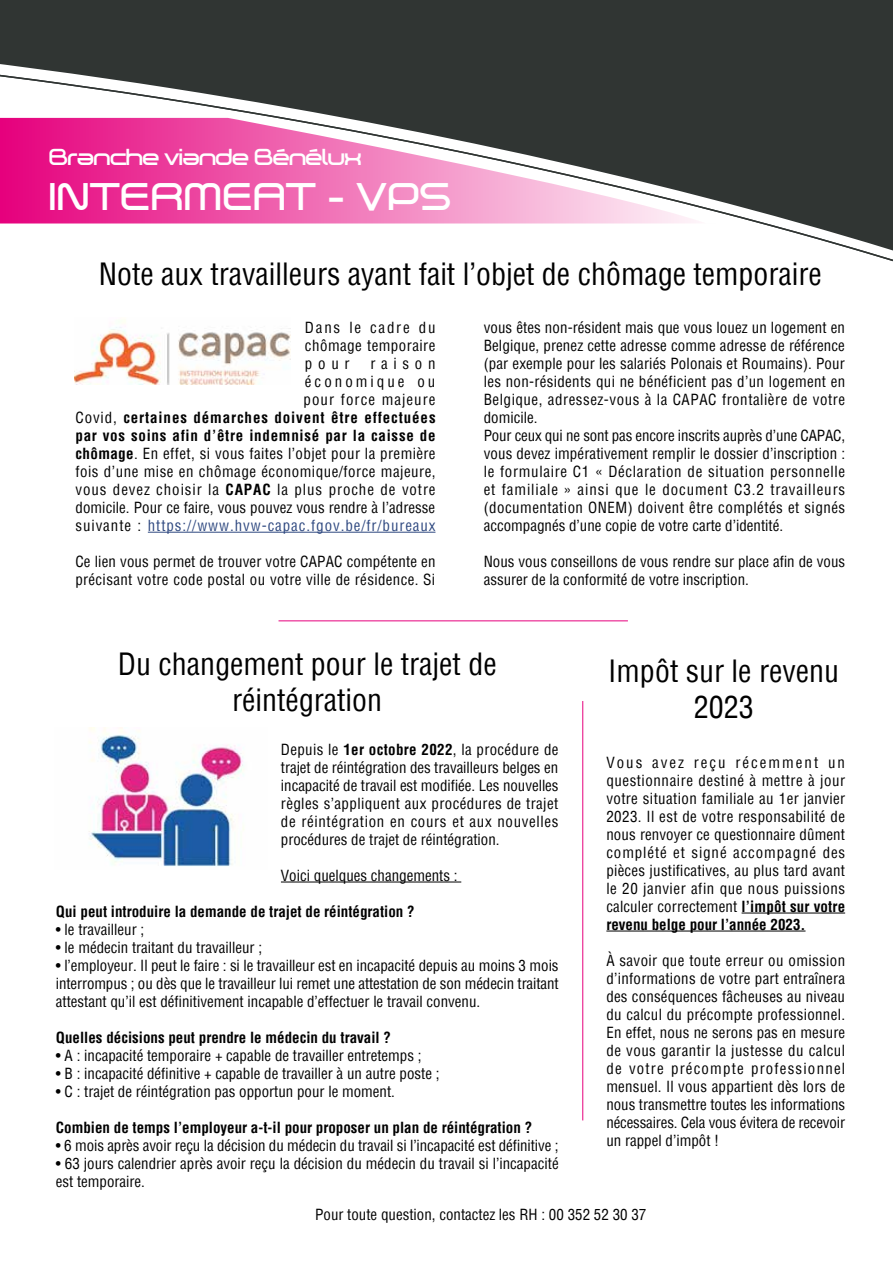
<style>
.page{position:relative;width:893px;height:1263px;background:#fff}
.page>*{position:absolute;margin:0;border:0;box-sizing:border-box;transform-origin:0 0}
.t1{font:37.5px "Dekers Bold";color:#fff}
.t2{font:condensed 30px/36px "Helvetica";color:#000;text-align:center}
.t3{font:22.5px "Dekers Bold";letter-spacing:-.05em;color:#fff}
.t4{font:condensed 15px/18px "Helvetica";letter-spacing:.005em;color:#000;text-align:justify}
.t5{font:condensed 15px/18px "Helvetica";letter-spacing:.035em;color:#000;text-align:right}
.t6{font:700 condensed 15px "Helvetica";color:#000}
.t7{font:condensed 15px/18px "Helvetica";letter-spacing:.025em;color:#000}
.s1{font-weight:700}
.s2{color:#2e4880}
</style>
<div class="page">
<svg style="left:0;top:0;width:893px;height:262px;fill:#303533"></svg>
<hr style="left:279px;top:620px;width:349px;height:1px;background:#e6007d">
<hr style="left:148px;top:532px;width:287px;height:1px;background:#2e4880">
<hr style="left:281px;top:882px;width:180px;height:1px;background:#000">
<hr style="left:742px;top:913px;width:103px;height:1px;background:#000">
<hr style="left:606px;top:931px;width:199px;height:1px;background:#000">
<hr style="left:582px;top:701px;width:1px;height:419px;background:#e6007d">
<img style="left:75px;top:320px;width:215px;height:64px">
<img style="left:89px;top:727px;width:155px;height:140px">
<h3 class="t3" style="left:49px;top:144px;width:315px">Branche viande Bénélux</h3>
<h1 class="t1" style="left:49px;top:175px;width:404px">INTERMEAT - VPS</h1>
<h2 class="t2" style="left:99px;top:256px;width:725px">Note aux travailleurs ayant fait l’objet de chômage temporaire</h2>
<p class="t4" style="left:305px;top:318px;width:132px">Dans le cadre du chômage temporaire pour</p>
<p class="t4" style="left:484px;top:318px;width:363px;text-align:left">vous êtes non-résident mais que vous louez un logement en Belgique, prenez cette adresse comme adresse de référence (par exemple pour les salariés Polonais et Roumains). Pour les non-résidents qui ne bénéficient pas d’un logement en Belgique, adressez-vous à la CAPAC frontalière de votre domicile.<br>Pour ceux qui ne sont pas encore inscrits auprès d’une CAPAC, vous devez impérativement remplir le dossier d’inscription : le formulaire C1 « Déclaration de situation personnelle et familiale » ainsi que le document C3.2 travailleurs (documentation ONEM) doivent être complétés et signés accompagnés d’une copie de votre carte d’identité.</p>
<p class="t4" style="left:484px;top:552px;width:363px">Nous vous conseillons de vous rendre sur place afin de vous assurer de la conformité de votre inscription.</p>
<p class="t5" style="left:75px;top:354px;width:362px">raison<br>économique ou<br>pour force majeure<br>Covid, <span class="s1">certaines démarches doivent être effectuées par vos soins afin d’être indemnisé par la caisse de chômage</span>. En effet, si vous faites l’objet pour la première fois d’une mise en chômage économique/force majeure, vous devez choisir la <span class="s1">CAPAC</span> la plus proche de votre domicile. Pour ce faire, vous pouvez vous rendre à l’adresse suivante : <span class="s2">https://www.hvw-capac.fgov.be/fr/bureaux</span></p>
<p class="t7" style="left:75px;top:552px;width:362px">Ce lien vous permet de trouver votre CAPAC compétente en précisant votre code postal ou votre ville de résidence. Si</p>
<h2 class="t2" style="left:118px;top:646px;width:381px">Du changement pour le trajet de réintégration</h2>
<p class="t4" style="left:281px;top:740px;width:279px">Depuis le <span class="s1">1er octobre 2022</span>, la procédure de trajet de réintégration des travailleurs belges en incapacité de travail est modifiée. Les nouvelles règles s’appliquent aux procédures de trajet de réintégration en cours et aux nouvelles procédures de trajet de réintégration.</p>
<p class="t4" style="left:281px;top:866px;width:178px">Voici quelques changements :</p>
<p class="t6" style="left:56px;top:901px;width:360px">Qui peut introduire la demande de trajet de réintégration ?</p>
<p class="t4" style="left:56px;top:920px;width:90px">• le travailleur ;</p>
<p class="t4" style="left:56px;top:938px;width:208px">• le médecin traitant du travailleur ;</p>
<p class="t4" style="left:56px;top:956px;width:504px">• l’employeur. Il peut le faire : si le travailleur est en incapacité depuis au moins 3 mois interrompus ; ou dès que le travailleur lui remet une attestation de son médecin traitant attestant qu’il est définitivement incapable d’effectuer le travail convenu.</p>
<p class="t6" style="left:56px;top:1027px;width:336px">Quelles décisions peut prendre le médecin du travail ?</p>
<p class="t4" style="left:56px;top:1046px;width:367px">• A : incapacité temporaire + capable de travailler entretemps ;</p>
<p class="t4" style="left:56px;top:1064px;width:385px">• B : incapacité définitive + capable de travailler à un autre poste ;</p>
<p class="t4" style="left:56px;top:1082px;width:341px">• C : trajet de réintégration pas opportun pour le moment.</p>
<p class="t6" style="left:56px;top:1117px;width:478px">Combien de temps l’employeur a-t-il pour proposer un plan de réintégration ?</p>
<p class="t4" style="left:56px;top:1136px;width:504px">• 6 mois après avoir reçu la décision du médecin du travail si l’incapacité est définitive ;</p>
<p class="t4" style="left:56px;top:1154px;width:504px">• 63 jours calendrier après avoir reçu la décision du médecin du travail si l’incapacité est temporaire.</p>
<h2 class="t2" style="left:608px;top:652px;width:232px">Impôt sur le revenu<br>2023</h2>
<p class="t4" style="left:606px;top:753px;width:240px">Vous avez reçu récemment un questionnaire destiné à mettre à jour votre situation familiale au 1er janvier 2023. Il est de votre responsabilité de nous renvoyer ce questionnaire dûment complété et signé accompagné des pièces justificatives, au plus tard avant le 20 janvier afin que nous puissions calculer correctement <span class="s1">l’impôt sur votre revenu belge pour l’année 2023.</span></p>
<p class="t4" style="left:606px;top:951px;width:240px">À savoir que toute erreur ou omission d’informations de votre part entraînera des conséquences fâcheuses au niveau du calcul du précompte professionnel.<br>En effet, nous ne serons pas en mesure de vous garantir la justesse du calcul de votre précompte professionnel mensuel. Il vous appartient dès lors de nous transmettre toutes les informations nécessaires. Cela vous évitera de recevoir un rappel d’impôt !</p>
<p class="t4" style="left:315px;top:1205px;width:333px">Pour toute question, contactez les RH : 00 352 52 30 37</p>
</div>
